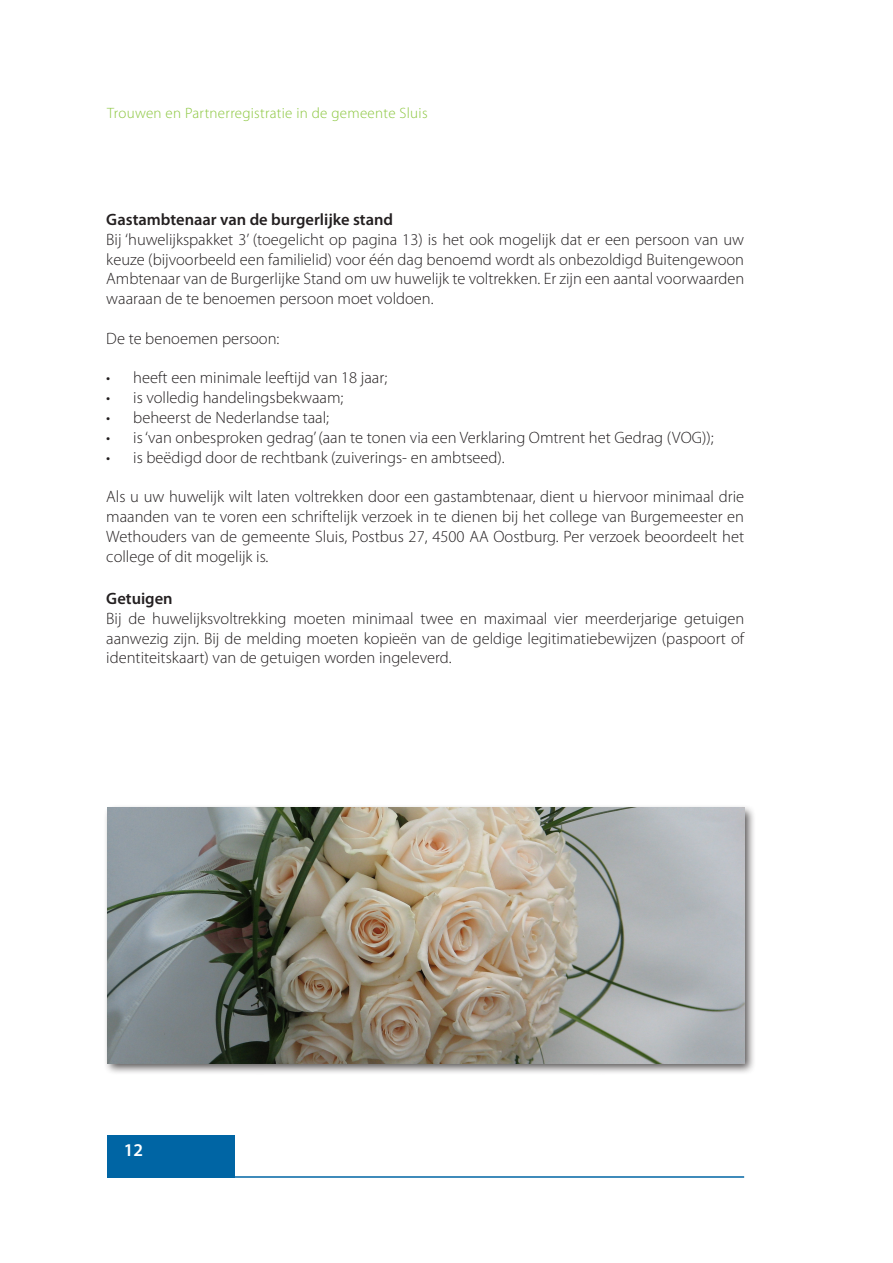
<style>
.page{position:relative;width:893px;height:1263px;background:#fff}
.page>*{position:absolute;margin:0;border:0;box-sizing:border-box;transform-origin:0 0}
.t1{font:600 18px "Myriad Pro";color:#fff}
.t2{font:300 16.5px/19.8px "Myriad Pro";color:#231f20;text-align:justify}
.Kop_3{font:600 16.5px "Myriad Pro";color:#231f20}
.t3{font:300 15px "Myriad Pro";letter-spacing:.02em;color:#8bc63e}
</style>
<div class="page">
<div style="left:107px;top:1135px;width:128px;height:43px;background:#0065a4"></div>
<hr style="left:107px;top:1176px;width:637px;height:2px;background:#0065a4">
<div style="left:103px;top:804px;width:654px;height:271px;background:#231f20;opacity:.75"></div>
<img style="left:107px;top:808px;width:637px;height:255px">
<p class="t3" style="left:107px;top:104px;width:322px">Trouwen en Partnerregistratie in de gemeente Sluis</p>
<p class="Kop_3" style="left:106px;top:209px;width:288px">Gastambtenaar van de burgerlijke stand</p>
<p class="t2" style="left:106px;top:230px;width:639px">Bij ‘huwelijkspakket 3’ (toegelicht op pagina 13) is het ook mogelijk dat er een persoon van uw keuze (bijvoorbeeld een familielid) voor één dag benoemd wordt als onbezoldigd Buitengewoon Ambtenaar van de Burgerlijke Stand om uw huwelijk te voltrekken. Er zijn een aantal voorwaarden waaraan de te benoemen persoon moet voldoen.</p>
<p class="t2" style="left:106px;top:329px;width:175px">De te benoemen persoon:</p>
<p class="t2" style="left:106px;top:368px;width:283px">• heeft een minimale leeftijd van 18 jaar;</p>
<p class="t2" style="left:106px;top:388px;width:239px">• is volledig handelingsbekwaam;</p>
<p class="t2" style="left:106px;top:408px;width:224px">• beheerst de Nederlandse taal;</p>
<p class="t2" style="left:106px;top:428px;width:609px">• is ‘van onbesproken gedrag’ (aan te tonen via een Verklaring Omtrent het Gedrag (VOG));</p>
<p class="t2" style="left:106px;top:447px;width:400px">• is beëdigd door de rechtbank (zuiverings- en ambtseed).</p>
<p class="t2" style="left:106px;top:487px;width:639px">Als u uw huwelijk wilt laten voltrekken door een gastambtenaar, dient u hiervoor minimaal drie maanden van te voren een schriftelijk verzoek in te dienen bij het college van Burgemeester en Wethouders van de gemeente Sluis, Postbus 27, 4500 AA Oostburg. Per verzoek beoordeelt het college of dit mogelijk is.</p>
<p class="Kop_3" style="left:106px;top:588px;width:68px">Getuigen</p>
<p class="t2" style="left:106px;top:609px;width:639px">Bij de huwelijksvoltrekking moeten minimaal twee en maximaal vier meerderjarige getuigen aanwezig zijn. Bij de melding moeten kopieën van de geldige legitimatiebewijzen (paspoort of identiteitskaart) van de getuigen worden ingeleverd.</p>
<p class="t1" style="left:124px;top:1138px;width:21px">12</p>
</div>
